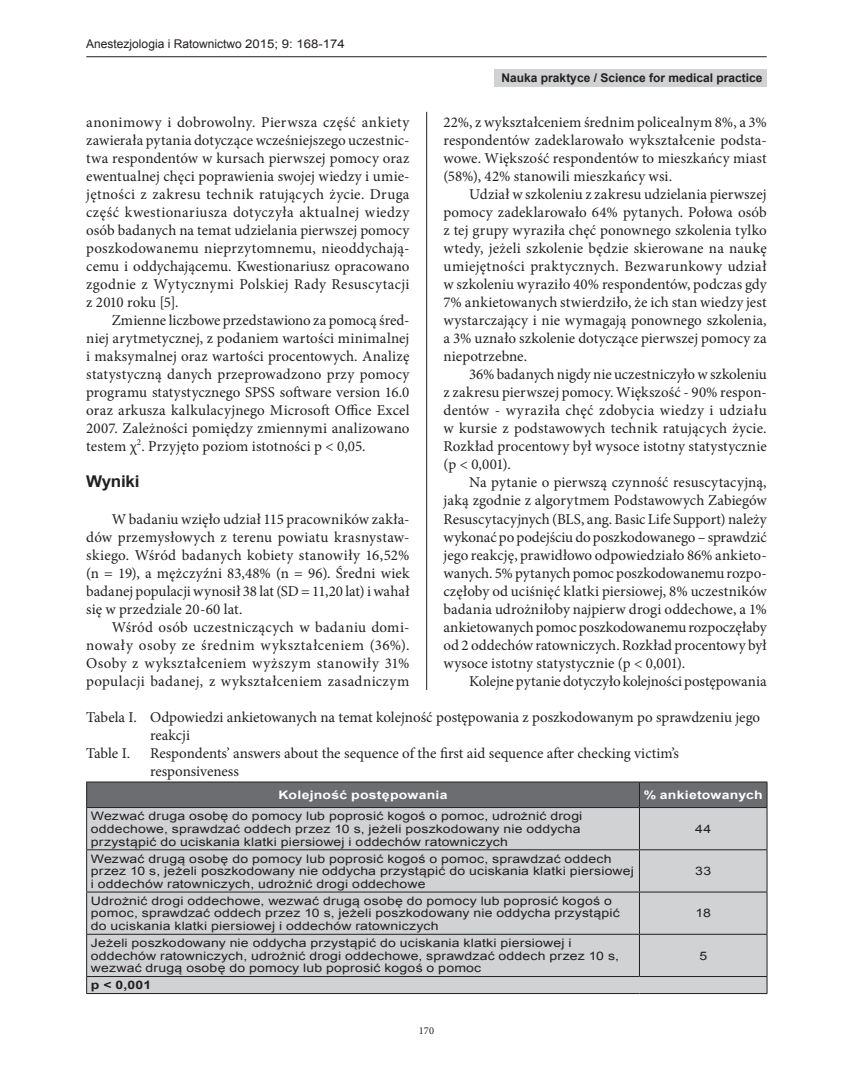
<style>
.page{position:relative;width:853px;height:1066px;background:#fff}
.page>*{position:absolute;margin:0;border:0;box-sizing:border-box;transform-origin:0 0}
.t1{font:700 16.2px "Arial";letter-spacing:-.015em;color:#231f20;scale:1.05 1}
.t2{font:15px/18px "Minion Pro";color:#231f20;text-align:justify}
.t3{font:12px "Arial";color:#231f20}
.t4{font:700 12px "Arial";color:#231f20}
.t5{font:11.7px/12.6px "Arial";letter-spacing:.015em;color:#231f20;scale:1.2 1}
.t6{font:700 11.7px "Arial";letter-spacing:.015em;color:#fff;scale:1.2 1}
.t7{font:700 11.7px "Arial";color:#231f20;scale:1.2 1}
.t8{font:10.5px "Minion Pro";color:#231f20}
</style>
<div class="page">
<hr style="left:426px;top:112px;width:1px;height:880px;background:#231f20">
<hr style="left:86px;top:56px;width:681px;height:1px;background:#231f20">
<div style="left:495px;top:69px;width:272px;height:17px;background:#d1d2d4"></div>
<div style="left:87px;top:808px;width:680px;height:185px;background:#d1d2d4"></div>
<hr style="left:639px;top:808px;width:1px;height:41px;background:#231f20">
<hr style="left:86px;top:849px;width:553px;height:1px;background:#231f20">
<hr style="left:639px;top:849px;width:128px;height:1px;background:#231f20">
<hr style="left:639px;top:850px;width:1px;height:41px;background:#231f20">
<hr style="left:86px;top:891px;width:553px;height:1px;background:#231f20">
<hr style="left:639px;top:891px;width:128px;height:1px;background:#231f20">
<hr style="left:639px;top:892px;width:1px;height:41px;background:#231f20">
<hr style="left:86px;top:933px;width:553px;height:1px;background:#231f20">
<hr style="left:639px;top:933px;width:128px;height:1px;background:#231f20">
<hr style="left:639px;top:934px;width:1px;height:42px;background:#231f20">
<hr style="left:86px;top:808px;width:1px;height:41px;background:#231f20">
<hr style="left:767px;top:808px;width:1px;height:41px;background:#231f20">
<hr style="left:86px;top:850px;width:1px;height:41px;background:#231f20">
<hr style="left:767px;top:850px;width:1px;height:41px;background:#231f20">
<hr style="left:86px;top:892px;width:1px;height:41px;background:#231f20">
<hr style="left:767px;top:892px;width:1px;height:41px;background:#231f20">
<hr style="left:86px;top:934px;width:1px;height:42px;background:#231f20">
<hr style="left:767px;top:934px;width:1px;height:42px;background:#231f20">
<hr style="left:86px;top:781px;width:553px;height:1px;background:#231f20">
<hr style="left:639px;top:781px;width:128px;height:1px;background:#231f20">
<div style="left:86px;top:782px;width:682px;height:25px;background:#6c6d70"></div>
<hr style="left:86px;top:807px;width:553px;height:1px;background:#231f20">
<hr style="left:639px;top:807px;width:128px;height:1px;background:#231f20">
<hr style="left:86px;top:976px;width:553px;height:1px;background:#231f20">
<svg style="left:86px;top:976px;width:1px;height:17px"></svg>
<hr style="left:639px;top:976px;width:128px;height:1px;background:#231f20">
<svg style="left:767px;top:976px;width:1px;height:17px"></svg>
<hr style="left:86px;top:993px;width:553px;height:1px;background:#231f20">
<hr style="left:639px;top:993px;width:128px;height:1px;background:#231f20">
<p class="t3" style="left:86px;top:36px;width:260px">Anestezjologia i Ratownictwo 2015; 9: 168-174</p>
<p class="t4" style="left:502px;top:70px;width:262px">Nauka praktyce / Science for medical practice</p>
<p class="t2" style="left:443px;top:114px;width:325px">22%, z wykształceniem średnim policealnym 8%, a 3% respondentów zadeklarowało wykształcenie podsta&shy;wowe. Większość respondentów to mieszkańcy miast (58%), 42% stanowili mieszkańcy wsi.</p>
<p class="t2" style="left:443px;top:186px;width:325px;text-indent:26px">Udział w szkoleniu z zakresu udzielania pierwszej pomocy zadeklarowało 64% pytanych. Połowa osób z tej grupy wyraziła chęć ponownego szkolenia tylko wtedy, jeżeli szkolenie będzie skierowane na naukę umiejętności praktycznych. Bezwarunkowy udział w szkoleniu wyraziło 40% respondentów, podczas gdy 7% ankietowanych stwierdziło, że ich stan wiedzy jest wystarczający i nie wymagają ponownego szkolenia, a 3% uznało szkolenie dotyczące pierwszej pomocy za niepotrzebne.</p>
<p class="t2" style="left:443px;top:366px;width:325px;text-indent:26px">36% badanych nigdy nie uczestniczyło w szkoleniu z zakresu pierwszej pomocy. Większość - 90% respon&shy;dentów - wyraziła chęć zdobycia wiedzy i udziału w kursie z podstawowych technik ratujących życie.<br>Rozkład procentowy był wysoce istotny statystycznie (p &lt; 0,001).</p>
<p class="t2" style="left:443px;top:474px;width:325px;text-indent:26px">Na pytanie o pierwszą czynność resuscytacyjną, jaką zgodnie z algorytmem Podstawowych Zabiegów Resuscytacyjnych (BLS, ang. Basic Life Support) należy wykonać po podejściu do poszkodowanego – sprawdzić jego reakcję, prawidłowo odpowiedziało 86% ankieto&shy;wanych. 5% pytanych pomoc poszkodowanemu rozpo&shy;częłoby od uciśnięć klatki piersiowej, 8% uczestników badania udrożniłoby najpierw drogi oddechowe, a 1% ankietowanych pomoc poszkodowanemu rozpoczęłaby od 2 oddechów ratowniczych. Rozkład procentowy był wysoce istotny statystycznie (p &lt; 0,001).</p>
<p class="t2" style="left:469px;top:672px;width:299px">Kolejne pytanie dotyczyło kolejności postępowania</p>
<p class="t2" style="left:86px;top:708px;width:675px">Tabela I. Odpowiedzi ankietowanych na temat kolejność postępowania z poszkodowanym po sprawdzeniu jego</p>
<p class="t2" style="left:150px;top:726px;width:42px">reakcji</p>
<p class="t2" style="left:86px;top:744px;width:45px">Table I.</p>
<p class="t2" style="left:150px;top:744px;width:530px">Respondents’ answers about the sequence of the first aid sequence after checking victim’s responsiveness</p>
<p class="t6" style="left:279px;top:787px;width:142px">Kolejność postępowania</p>
<p class="t6" style="left:644px;top:787px;width:101px">% ankietowanych</p>
<p class="t5" style="left:91px;top:810px;width:411px">Wezwać druga osobę do pomocy lub poprosić kogoś o pomoc, udrożnić drogi oddechowe, sprawdzać oddech przez 10 s, jeżeli poszkodowany nie oddycha przystąpić do uciskania klatki piersiowej i oddechów ratowniczych</p>
<p class="t2" style="left:86px;top:114px;width:325px">anonimowy i dobrowolny. Pierwsza część ankiety zawierała pytania dotyczące wcześniejszego uczestnic&shy;twa respondentów w kursach pierwszej pomocy oraz ewentualnej chęci poprawienia swojej wiedzy i umie&shy;jętności z zakresu technik ratujących życie. Druga część kwestionariusza dotyczyła aktualnej wiedzy osób badanych na temat udzielania pierwszej pomocy poszkodowanemu nieprzytomnemu, nieoddychają&shy;cemu i oddychającemu. Kwestionariusz opracowano zgodnie z Wytycznymi Polskiej Rady Resuscytacji z 2010 roku [5].</p>
<p class="t2" style="left:86px;top:312px;width:325px;text-indent:26px">Zmienne liczbowe przedstawiono za pomocą śred&shy;niej arytmetycznej, z podaniem wartości minimalnej i maksymalnej oraz wartości procentowych. Analizę statystyczną danych przeprowadzono przy pomocy programu statystycznego SPSS software version 16.0 oraz arkusza kalkulacyjnego Microsoft Office Excel 2007. Zależności pomiędzy zmiennymi analizowano testem χ<sup>2</sup>. Przyjęto poziom istotności p &lt; 0,05.</p>
<p class="t1" style="left:86px;top:471px;width:52px">Wyniki</p>
<p class="t2" style="left:86px;top:510px;width:325px;text-indent:26px">W badaniu wzięło udział 115 pracowników zakła&shy;dów przemysłowych z terenu powiatu krasnystaw&shy;skiego. Wśród badanych kobiety stanowiły 16,52% (n = 19), a mężczyźni 83,48% (n = 96). Średni wiek badanej populacji wynosił 38 lat (SD = 11,20 lat) i wahał się w przedziale 20-60 lat.</p>
<p class="t2" style="left:86px;top:618px;width:325px;text-indent:26px">Wśród osób uczestniczących w badaniu domi&shy;nowały osoby ze średnim wykształceniem (36%).<br>Osoby z wykształceniem wyższym stanowiły 31% populacji badanej, z wykształceniem zasadniczym</p>
<p class="t5" style="left:695px;top:822px;width:15px">44</p>
<p class="t5" style="left:91px;top:852px;width:454px">Wezwać drugą osobę do pomocy lub poprosić kogoś o pomoc, sprawdzać oddech przez 10 s, jeżeli poszkodowany nie oddycha przystąpić do uciskania klatki piersiowej i oddechów ratowniczych, udrożnić drogi oddechowe</p>
<p class="t5" style="left:91px;top:894px;width:442px">Udrożnić drogi oddechowe, wezwać drugą osobę do pomocy lub poprosić kogoś o pomoc, sprawdzać oddech przez 10 s, jeżeli poszkodowany nie oddycha przystąpić do uciskania klatki piersiowej i oddechów ratowniczych</p>
<p class="t5" style="left:91px;top:936px;width:442px">Jeżeli poszkodowany nie oddycha przystąpić do uciskania klatki piersiowej i oddechów ratowniczych, udrożnić drogi oddechowe, sprawdzać oddech przez 10 s, wezwać drugą osobę do pomocy lub poprosić kogoś o pomoc</p>
<p class="t7" style="left:91px;top:977px;width:52px">p &lt; 0,001</p>
<p class="t8" style="left:419px;top:1023px;width:17px">170</p>
<p class="t5" style="left:695px;top:864px;width:15px">33</p>
<p class="t5" style="left:696px;top:907px;width:14px">18</p>
<p class="t5" style="left:699px;top:949px;width:8px">5</p>
</div>
